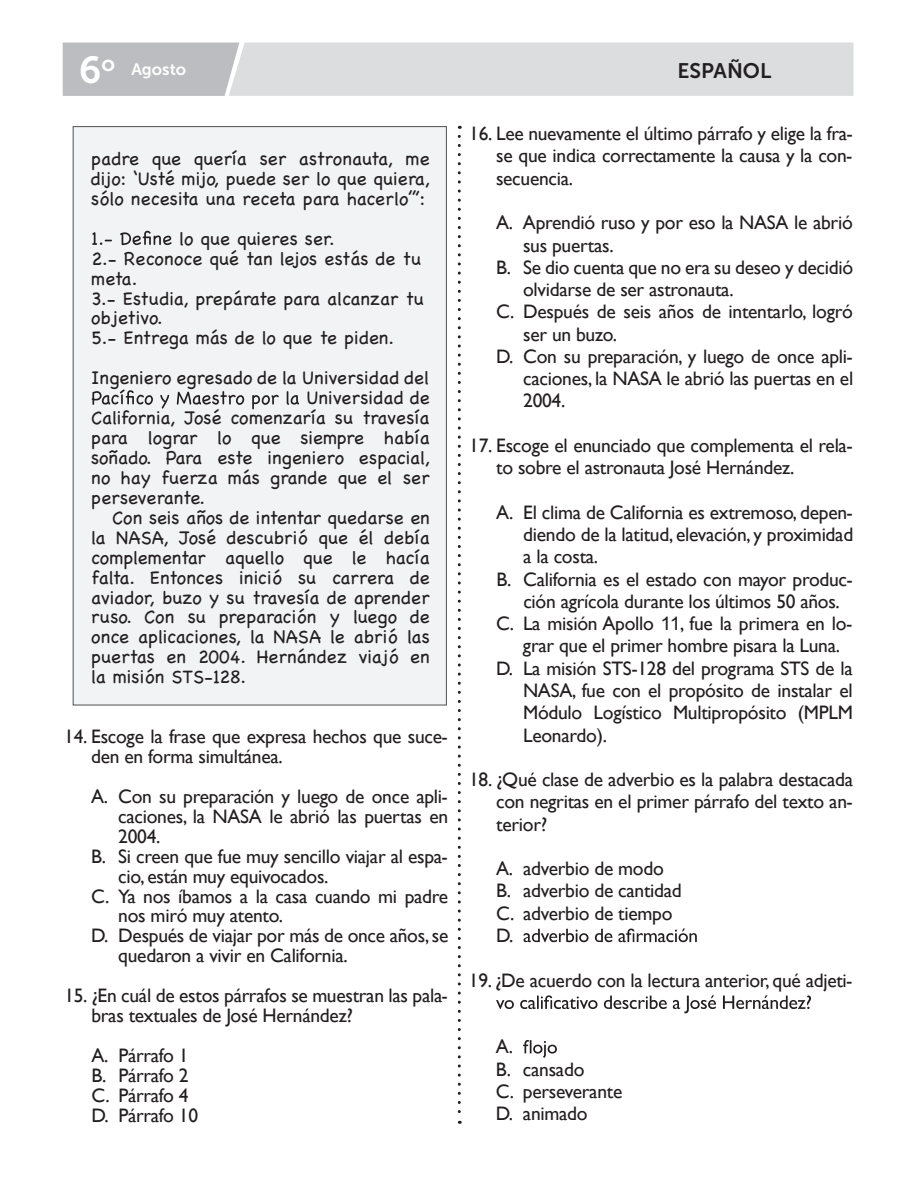
<style>
.page{position:relative;width:918px;height:1188px;background:#fff}
.page>*{position:absolute;margin:0;border:0;box-sizing:border-box;transform-origin:0 0}
.t1{font:37.5px "Museo Sans 700";color:#fff}
.t2{font:21.9px "Museo Sans 700";color:#fff}
.t3{font:21px "Museo Sans 700";color:#231f20}
.t4{font:19.5px/22.2px "Gill Sans";letter-spacing:-.015em;color:#231f20}
.t5{font:18.75px/20px "Chalkboard";color:#231f20;text-align:justify}
.t6{font:16.5px "Museo Sans 700";color:#fff}
.s1{font-family:"Arial";font-size:18.75px}
</style>
<div class="page">
<div style="left:73px;top:126px;width:374px;height:580px;background:#f2f3f4;border:1px solid #636366"></div>
<svg style="left:92px;top:231px;width:80px;height:14px"></svg>
<svg style="left:92px;top:390px;width:207px;height:19px"></svg>
<svg style="left:524px;top:929px;width:173px;height:13px"></svg>
<svg style="left:496px;top:995px;width:315px;height:18px"></svg>
<svg style="left:523px;top:1040px;width:34px;height:18px"></svg>
<svg style="left:458px;top:136px;width:3px;height:988px"></svg>
<svg style="left:63px;top:43px;width:791px;height:53px;background:#d5d6d8"></svg>
<h1 class="t1" style="left:79px;top:50px;width:24px">6</h1>
<p class="t6" style="left:131px;top:61px;width:56px">Agosto</p>
<p class="t3" style="left:677px;top:59px;width:95px">ESPAÑOL</p>
<p class="t2" style="left:101px;top:51px;width:15px">o</p>
<p class="t5" style="left:91px;top:149px;width:340px">padre que quería ser astronauta, me dijo: ‘Usté mijo, puede ser lo que quiera, sólo necesita una receta para hacerlo’”:</p>
<p class="t5" style="left:91px;top:228px;width:334px;text-align:left;text-indent:88px">lo que quieres ser.<br>2.- Reconoce qué tan lejos estás de tu meta.<br>3.- Estudia, prepárate para alcanzar tu objetivo.<br>5.- Entrega más de lo que te piden.</p>
<p class="t5" style="left:91px;top:368px;width:340px">Ingeniero egresado de la Universidad del</p>
<p class="t5" style="left:306px;top:388px;width:125px">Universidad de</p>
<p class="t5" style="left:91px;top:408px;width:340px">California, José comenzaría su travesía</p>
<p class="t5" style="left:91px;top:428px;width:340px">para lograr lo que siempre había</p>
<p class="t5" style="left:91px;top:448px;width:340px">soñado. Para este ingeniero espacial,</p>
<p class="t5" style="left:91px;top:467px;width:340px">no hay fuerza más grande que el ser</p>
<p class="t5" style="left:91px;top:487px;width:115px">perseverante.</p>
<p class="t5" style="left:112px;top:507px;width:319px">Con seis años de intentar quedarse en</p>
<p class="t5" style="left:91px;top:527px;width:340px">la NASA, José descubrió que él debía</p>
<p class="t5" style="left:91px;top:547px;width:340px">complementar aquello que le hacía</p>
<p class="t5" style="left:91px;top:567px;width:340px">falta. Entonces inició su carrera de</p>
<p class="t5" style="left:91px;top:587px;width:340px">aviador, buzo y su travesía de aprender</p>
<p class="t5" style="left:91px;top:607px;width:340px">ruso. Con su preparación y luego de</p>
<p class="t5" style="left:91px;top:627px;width:340px">once aplicaciones, la NASA le abrió las</p>
<p class="t5" style="left:91px;top:647px;width:340px">puertas en 2004. Hernández viajó en</p>
<p class="t5" style="left:91px;top:667px;width:156px">la misión STS-128.</p>
<p class="t4" style="left:91px;top:726px;width:358px;line-height:20px;text-indent:-27px">14. Escoge la frase que expresa hechos que suce&shy;den en forma simultánea.</p>
<p class="t4" style="left:91px;top:785px;width:358px">A. Con su preparación y luego de once apli-</p>
<p class="t4" style="left:118px;top:805px;width:331px">caciones, la NASA le abrió las puertas en</p>
<p class="t4" style="left:118px;top:825px;width:44px">2004.</p>
<p class="t4" style="left:91px;top:845px;width:358px">B. Si creen que fue muy sencillo viajar al espa-</p>
<p class="t4" style="left:118px;top:865px;width:212px">cio, están muy equivocados.</p>
<p class="t4" style="left:91px;top:885px;width:359px">C. Ya nos íbamos a la casa cuando mi padre</p>
<p class="t4" style="left:118px;top:905px;width:166px">nos miró muy atento.</p>
<p class="t4" style="left:91px;top:925px;width:359px">D. Después de viajar por más de once años,se</p>
<p class="t4" style="left:118px;top:944px;width:231px">quedaron a vivir en California.</p>
<p class="t4" style="left:91px;top:985px;width:358px;line-height:20px;text-indent:-27px">15. ¿En cuál de estos párrafos se muestran las pala&shy;bras textuales de José Hernández?</p>
<p class="t4" style="left:91px;top:1045px;width:108px;line-height:20px">A. Párrafo 1<br>B. Párrafo 2<br>C. Párrafo 4<br>D. Párrafo 10</p>
<p class="t4" style="left:496px;top:122px;width:358px;text-align:justify;text-indent:-27px">16. Lee nuevamente el último párrafo y elige la fra&shy;se que indica correctamente la causa y la con&shy;secuencia.</p>
<p class="t4" style="left:496px;top:211px;width:358px">A. Aprendió ruso y por eso la NASA le abrió</p>
<p class="t4" style="left:523px;top:234px;width:92px">sus puertas.</p>
<p class="t4" style="left:496px;top:256px;width:359px">B. Se dio cuenta que no era su deseo y decidió</p>
<p class="t4" style="left:523px;top:278px;width:212px">olvidarse de ser astronauta.</p>
<p class="t4" style="left:496px;top:300px;width:358px">C. Después de seis años de intentarlo, logró</p>
<p class="t4" style="left:523px;top:323px;width:95px">ser un buzo.</p>
<p class="t4" style="left:496px;top:345px;width:358px">D. Con su preparación, y luego de once apli-</p>
<p class="t4" style="left:523px;top:367px;width:332px">caciones, la NASA le abrió las puertas en el</p>
<p class="t4" style="left:523px;top:390px;width:44px">2004.</p>
<p class="t4" style="left:496px;top:434px;width:358px;text-indent:-27px">17. Escoge el enunciado que complementa el rela&shy;to sobre el astronauta José Hernández.</p>
<p class="t4" style="left:496px;top:501px;width:358px">A. El clima de California es extremoso, depen-</p>
<p class="t4" style="left:523px;top:523px;width:332px">diendo de la latitud, elevación, y proximidad</p>
<p class="t4" style="left:523px;top:545px;width:76px">a la costa.</p>
<p class="t4" style="left:496px;top:568px;width:358px">B. California es el estado con mayor produc-</p>
<p class="t4" style="left:523px;top:590px;width:318px">ción agrícola durante los últimos 50 años.</p>
<p class="t4" style="left:496px;top:612px;width:358px">C. La misión Apollo <span class="s1">11</span>, fue la primera en lo-</p>
<p class="t4" style="left:523px;top:635px;width:319px">grar que el primer hombre pisara la Luna.</p>
<p class="t4" style="left:496px;top:657px;width:358px">D. La misión STS-128 del programa STS de la</p>
<p class="t4" style="left:523px;top:679px;width:331px">NASA, fue con el propósito de instalar el</p>
<p class="t4" style="left:523px;top:701px;width:331px">Módulo Logístico Multipropósito (MPLM</p>
<p class="t4" style="left:523px;top:724px;width:85px">Leonardo).</p>
<p class="t4" style="left:496px;top:768px;width:359px;text-align:justify;text-indent:-27px">18. ¿Qué clase de adverbio es la palabra destacada con negritas en el primer párrafo del texto an&shy;terior?</p>
<p class="t4" style="left:496px;top:857px;width:187px">A. adverbio de modo<br>B. adverbio de cantidad<br>C. adverbio de tiempo<br>D.</p>
<p class="t4" style="left:469px;top:969px;width:385px">19. ¿De acuerdo con la lectura anterior, qué adjeti-</p>
<p class="t4" style="left:496px;top:1036px;width:128px">A.<br>B. cansado<br>C. perseverante<br>D. animado</p>
</div>
